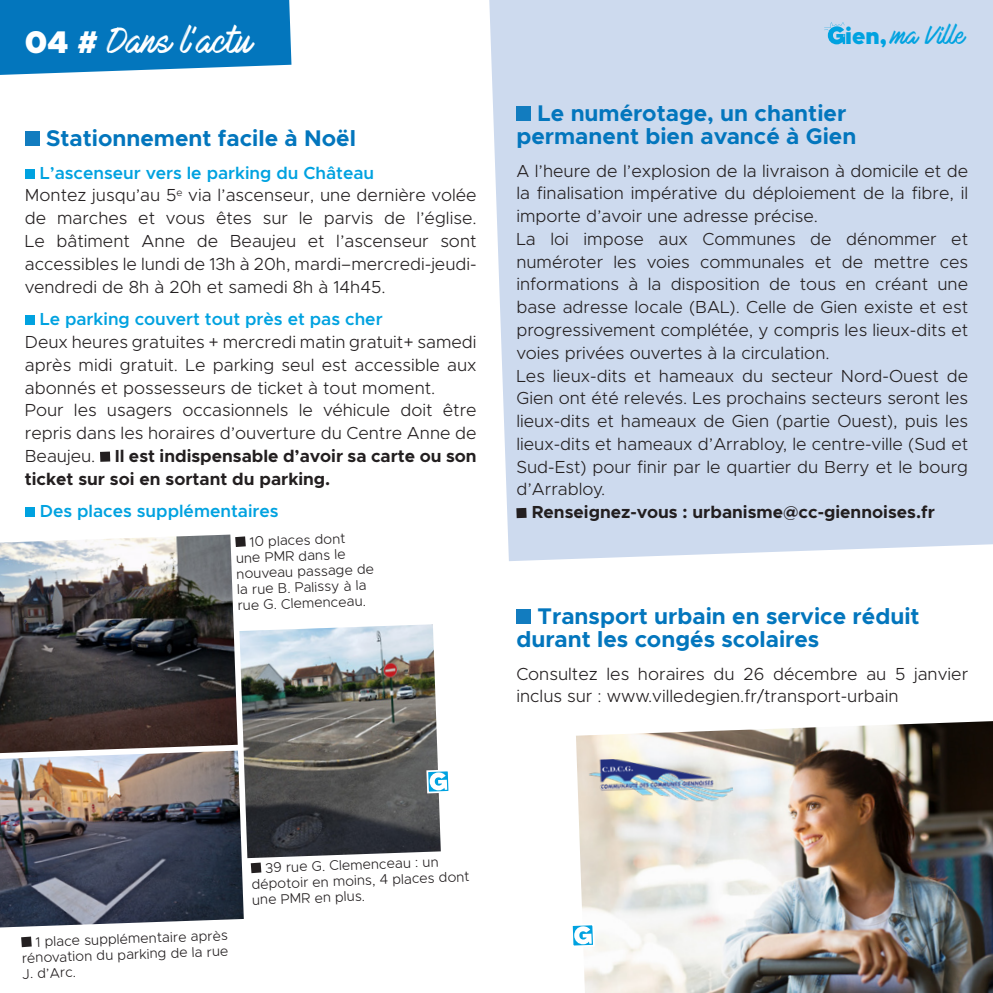
<style>
.page{position:relative;width:993px;height:993px;background:#fff}
.page>*{position:absolute;margin:0;border:0;box-sizing:border-box;transform-origin:0 0}
.t1{font:31.5px "Mark My Words";color:#fff}
.t2{font:700 22.75px/22.8px "Metropolis";color:#0376bd;text-align:center}
.t3{font:22.75px "Mark My Words";color:#00a2e0}
.t4{font:300 17.5px/22.8px "Metropolis";color:#231f20;text-align:justify}
.t5{font:600 17.5px "Metropolis";color:#00a2e0}
.t6{font:700 17.5px "Metropolis";color:#231f20}
.t7{font:300 14px/15.8px "Metropolis";color:#231f20}
.s1{font-family:"Metropolis";font-weight:900}
.s2{font-weight:700}
</style>
<div class="page">
<div style="left:489px;top:0;width:503px;height:561px;background:#cddaee"></div>
<div style="left:25px;top:131px;width:15px;height:15px;background:#127cbf"></div>
<div style="left:25px;top:169px;width:10px;height:10px;background:#00a2e0"></div>
<div style="left:25px;top:315px;width:10px;height:10px;background:#00a2e0"></div>
<div style="left:100px;top:451px;width:10px;height:10px;background:#231f20"></div>
<div style="left:25px;top:507px;width:10px;height:10px;background:#00a2e0"></div>
<div style="left:516px;top:106px;width:15px;height:15px;background:#127cbf"></div>
<div style="left:516px;top:507px;width:10px;height:11px;background:#231f20"></div>
<div style="left:516px;top:609px;width:15px;height:15px;background:#127cbf"></div>
<svg style="left:0;top:0;width:291px;height:75px;background:#147fc1"></svg>
<svg style="left:823px;top:22px;width:21px;height:22px"></svg>
<svg style="left:238px;top:536px;width:8px;height:11px"></svg>
<img style="left:0;top:534px;width:238px;height:216px">
<img style="left:0;top:750px;width:244px;height:177px">
<img style="left:239px;top:624px;width:201px;height:233px">
<svg style="left:251px;top:862px;width:10px;height:10px"></svg>
<svg style="left:21px;top:936px;width:11px;height:10px"></svg>
<svg style="left:425px;top:768px;width:24px;height:26px"></svg>
<img style="left:576px;top:721px;width:416px;height:271px">
<img style="left:588px;top:754px;width:145px;height:51px">
<svg style="left:572px;top:922px;width:23px;height:25px"></svg>
<p class="t1" style="left:25px;top:24px;width:230px"><span class="s1">04 #</span> Dans l’actu</p>
<p class="t3" style="left:844px;top:23px;width:121px"><span class="s1">ien,</span> ma Ville</p>
<p class="t2" style="left:46px;top:127px;width:311px">Stationnement facile à Noël</p>
<p class="t5" style="left:40px;top:161px;width:336px">L’ascenseur vers le parking du Château</p>
<p class="t4" style="left:25px;top:184px;width:453px">Montez jusqu’au 5<sup>e</sup> via l’ascenseur, une dernière volée de marches et vous êtes sur le parvis de l’église.<br>Le bâtiment Anne de Beaujeu et l’ascenseur sont accessibles le lundi de 13h à 20h, mardi–mercredi-jeudi&shy;vendredi de 8h à 20h et samedi 8h à 14h45.</p>
<p class="t5" style="left:40px;top:308px;width:344px">Le parking couvert tout près et pas cher</p>
<p class="t4" style="left:25px;top:330px;width:453px">Deux heures gratuites + mercredi matin gratuit+ samedi après midi gratuit. Le parking seul est accessible aux abonnés et possesseurs de ticket à tout moment.</p>
<p class="t4" style="left:25px;top:398px;width:453px">Pour les usagers occasionnels le véhicule doit être repris dans les horaires d’ouverture du Centre Anne de Beaujeu. <span class="s2">Il est indispensable d’avoir sa carte ou son ticket sur soi en sortant du parking.</span></p>
<p class="t5" style="left:40px;top:500px;width:240px">Des places supplémentaires</p>
<p class="t7" style="left:235px;top:534px;width:139px;text-indent:14px;rotate:-2deg">10 places dont une PMR dans le nouveau passage de la rue B. Palissy à la rue G. Clemenceau.</p>
<p class="t2" style="left:516px;top:102px;width:341px">Le numérotage, un chantier permanent bien avancé à Gien</p>
<p class="t4" style="left:516px;top:159px;width:453px">A l’heure de l’explosion de la livraison à domicile et de la finalisation impérative du déploiement de la fibre, il importe d’avoir une adresse précise.</p>
<p class="t4" style="left:516px;top:227px;width:453px">La loi impose aux Communes de dénommer et numéroter les voies communales et de mettre ces informations à la disposition de tous en créant une base adresse locale (BAL). Celle de Gien existe et est progressivement complétée, y compris les lieux-dits et voies privées ouvertes à la circulation.</p>
<p class="t4" style="left:516px;top:364px;width:453px">Les lieux-dits et hameaux du secteur Nord-Ouest de Gien ont été relevés. Les prochains secteurs seront les lieux-dits et hameaux de Gien (partie Ouest), puis les lieux-dits et hameaux d’Arrabloy, le centre-ville (Sud et Sud-Est) pour finir par le quartier du Berry et le bourg d’Arrabloy.</p>
<p class="t6" style="left:531px;top:501px;width:404px">Renseignez-vous : urbanisme@cc-giennoises.fr</p>
<p class="t2" style="left:516px;top:604px;width:404px;text-align:left;text-indent:21px">Transport urbain en service réduit durant les congés scolaires</p>
<p class="t4" style="left:516px;top:662px;width:453px">Consultez les horaires du 26 décembre au 5 janvier inclus sur : www.villedegien.fr/transport-urbain</p>
<p class="t7" style="left:21px;top:934px;width:208px;text-align:justify;text-indent:14px;rotate:-2deg">1 place supplémentaire après rénovation du parking de la rue J. d’Arc.</p>
<p class="t7" style="left:250px;top:860px;width:220px;text-indent:14px;rotate:-2deg">39 rue G. Clemenceau : un dépotoir en moins, 4 places dont une PMR en plus.</p>
</div>
